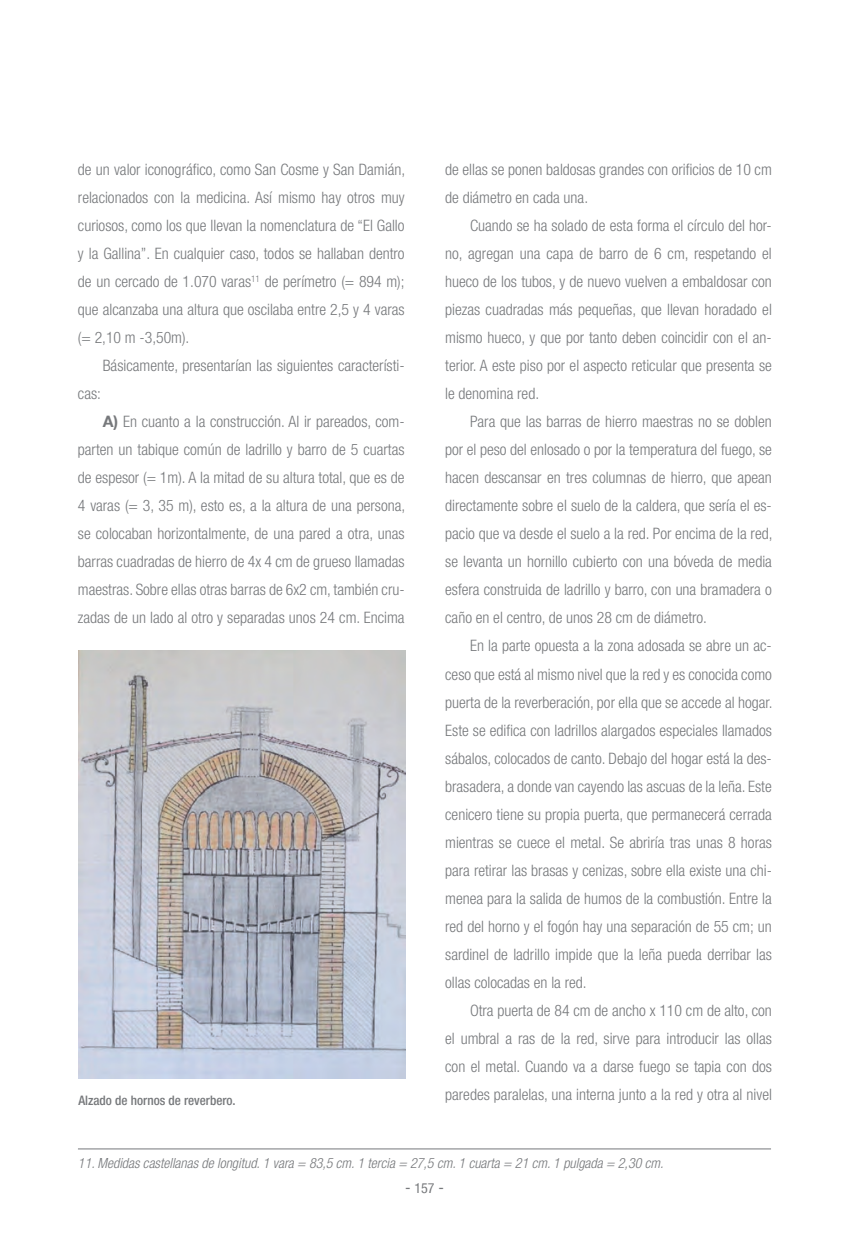
<style>
.page{position:relative;width:849px;height:1246px;background:#fff}
.page>*{position:absolute;margin:0;border:0;box-sizing:border-box;transform-origin:0 0}
.t1{font:300 condensed 15.75px/28px "Helvetica Neue LT Com";color:#76787b;text-align:justify}
.t2{font:italic 300 condensed 14px "Helvetica Neue LT Com";color:#76787b}
.t3{font:condensed 14px "Helvetica Neue LT Com";color:#76787b}
.t4{font:500 condensed 13.12px "Helvetica Neue LT Com";color:#76787b}
.s1{font-weight:700;font-stretch:normal}
.s2{font-size:15.75px}
</style>
<div class="page">
<hr style="left:78px;top:1148px;width:692px;height:1px;background:#76787b">
<img style="left:78px;top:650px;width:327px;height:427px">
<p class="t1" style="left:78px;top:155px;width:328px">de un valor iconográfico, como San Cosme y San Damián, relacionados con la medicina. Así mismo hay otros muy curiosos, como los que llevan la nomenclatura de “El Gallo y la Gallina”. En cualquier caso, todos se hallaban dentro de un cercado de 1.070 varas<sup>11</sup> de perímetro (= 894 m); que alcanzaba una altura que oscilaba entre 2,5 y 4 varas (= 2,10 m -3,50m).</p>
<p class="t1" style="left:103px;top:351px;width:303px">Básicamente, presentarían las siguientes característi-</p>
<p class="t1" style="left:78px;top:379px;width:25px">cas:</p>
<p class="t1" style="left:78px;top:407px;width:329px;text-indent:25px"><span class="s1">A)</span> En cuanto a la construcción. Al ir pareados, com&shy;parten un tabique común de ladrillo y barro de 5 cuartas de espesor (= 1m). A la mitad de su altura total, que es de 4 varas (= 3, 35 m), esto es, a la altura de una persona, se colocaban horizontalmente, de una pared a otra, unas barras cuadradas de hierro de 4x 4 cm de grueso llamadas maestras. Sobre ellas otras barras de 6x2 cm, también cru&shy;zadas de un lado al otro y separadas unos 24 cm. Encima</p>
<p class="t4" style="left:78px;top:1092px;width:159px">Alzado de hornos de reverbero.</p>
<p class="t1" style="left:445px;top:155px;width:328px">de ellas se ponen baldosas grandes con orificios de 10 cm de diámetro en cada una.</p>
<p class="t1" style="left:445px;top:211px;width:328px;text-indent:25px">Cuando se ha solado de esta forma el círculo del hor&shy;no, agregan una capa de barro de 6 cm, respetando el hueco de los tubos, y de nuevo vuelven a embaldosar con piezas cuadradas más pequeñas, que llevan horadado el mismo hueco, y que por tanto deben coincidir con el an&shy;terior. A este piso por el aspecto reticular que presenta se le denomina red.</p>
<p class="t1" style="left:445px;top:407px;width:329px;text-indent:25px">Para que las barras de hierro maestras no se doblen por el peso del enlosado o por la temperatura del fuego, se hacen descansar en tres columnas de hierro, que apean directamente sobre el suelo de la caldera, que sería el es&shy;pacio que va desde el suelo a la red. Por encima de la red, se levanta un hornillo cubierto con una bóveda de media esfera construida de ladrillo y barro, con una bramadera o caño en el centro, de unos 28 cm de diámetro.</p>
<p class="t1" style="left:445px;top:631px;width:329px;text-indent:25px">En la parte opuesta a la zona adosada se abre un ac&shy;ceso que está al mismo nivel que la red y es conocida como puerta de la reverberación, por ella que se accede al hogar.<br>Este se edifica con ladrillos alargados especiales llamados sábalos, colocados de canto. Debajo del hogar está la des&shy;brasadera, a donde van cayendo las ascuas de la leña. Este cenicero tiene su propia puerta, que permanecerá cerrada mientras se cuece el metal. Se abriría tras unas 8 horas para retirar las brasas y cenizas, sobre ella existe una chi&shy;menea para la salida de humos de la combustión. Entre la red del horno y el fogón hay una separación de 55 cm; un sardinel de ladrillo impide que la leña pueda derribar las ollas colocadas en la red.</p>
<p class="t1" style="left:445px;top:995px;width:328px;text-indent:25px">Otra puerta de 84 cm de ancho x 110 cm de alto, con el umbral a ras de la red, sirve para introducir las ollas con el metal. Cuando va a darse fuego se tapia con dos paredes paralelas, una interna junto a la red y otra al nivel</p>
<p class="t2" style="left:78px;top:1154px;width:587px">11. Medidas castellanas de longitud. 1 vara = 83,5 cm. 1 tercia = 27,5 cm. 1 cuarta = 21 cm. 1 pulgada = 2,30 cm.</p>
<p class="t3" style="left:405px;top:1179px;width:40px"><span class="s2">-</span> 157 <span class="s2">-</span></p>
</div>
